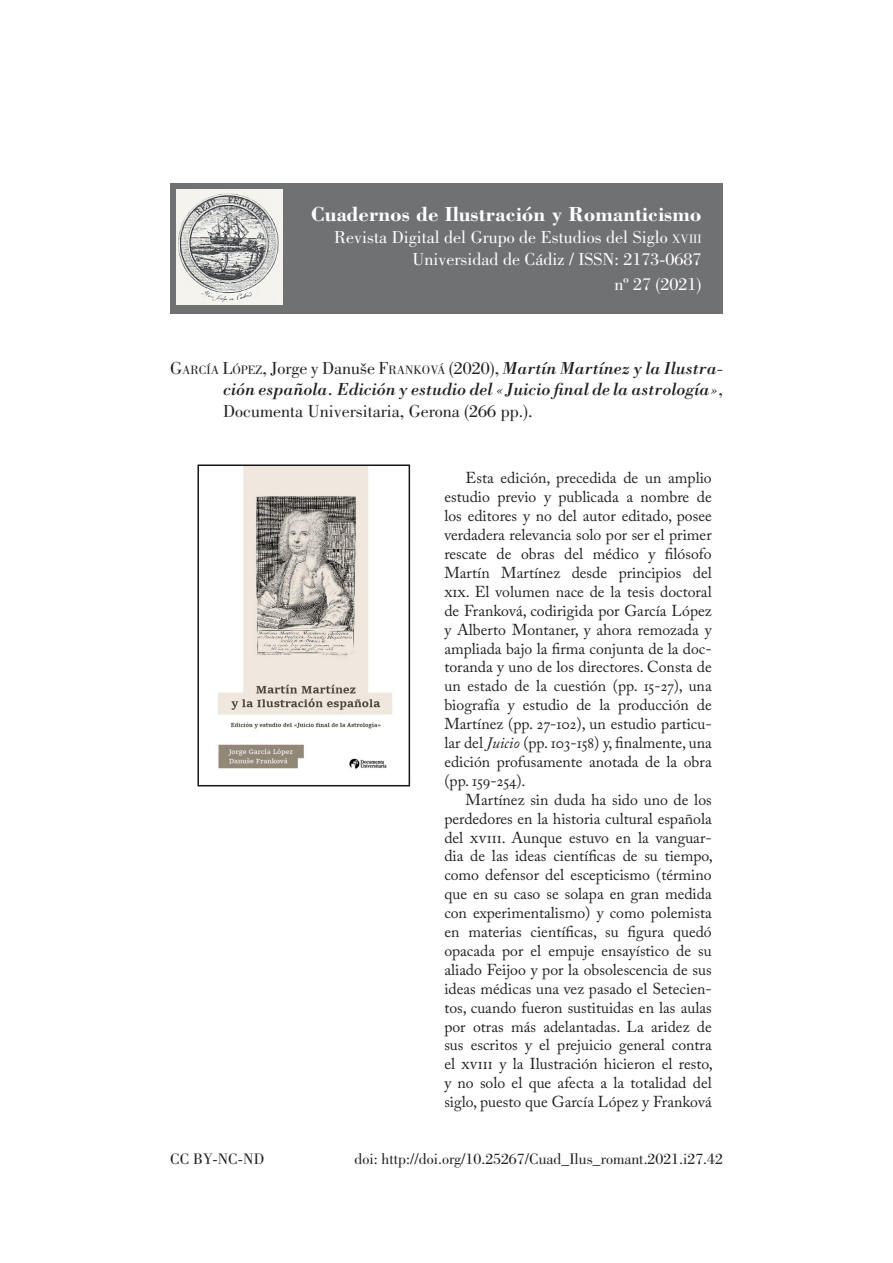
<style>
.page{position:relative;width:893px;height:1263px;background:#fff}
.page>*{position:absolute;margin:0;border:0;box-sizing:border-box;transform-origin:0 0}
.t1{font:700 21px "Bodoni Std";color:#fff}
.t2{font:italic 18px/21.6px "Bodoni Std";color:#231f20;text-align:justify}
.t3{font:18px "Bodoni Std";color:#fff}
.t4{font:18px "Bodoni Std";color:#fff}
.Texto{font:15.75px/18.9px "Adobe Caslon Pro";color:#231f20;text-align:justify}
.Resumen{font:15.75px "Bodoni Std";color:#231f20}
.s1{font-size:12.6px}
.s2{font-style:inherit}
.s3{font-style:normal}
.s4{font-style:normal;font-size:12.6px}
.s5{font-style:italic}
</style>
<div class="page">
<div style="left:170px;top:183px;width:553px;height:131px;background:#707173"></div>
<img style="left:176px;top:189px;width:107px;height:115px">
<img style="left:218px;top:467px;width:174px;height:302px">
<div style="left:197px;top:464px;width:213px;height:322px;border:2px solid #171518"></div>
<p class="t1" style="left:311px;top:201px;width:392px">Cuadernos de Ilustración y Romanticismo</p>
<p class="t3" style="left:334px;top:227px;width:369px">Revista Digital del Grupo de Estudios del Siglo <span class="s1">XVIII</span></p>
<p class="t3" style="left:413px;top:249px;width:290px">Universidad de Cádiz / ISSN: <span class="s2">2173-0687</span></p>
<p class="t4" style="left:615px;top:274px;width:89px"><span class="s2">nº</span> 27 <span class="s2">(</span>2021<span class="s2">)</span></p>
<p class="t2" style="left:223px;top:357px;width:501px;text-indent:-53px"><span class="s3">G</span><span class="s4">ARCÍA</span> <span class="s3">L</span><span class="s4">ÓPEZ</span><span class="s3">, Jorge y Danuše</span> <span class="s3">F</span><span class="s4">RANKOVÁ</span> <span class="s3">(2020),</span> Martín Martínez y la Ilustra&shy;ción española. Edición y estudio del «Juicio final de la astrología»<span class="s3">, Documenta Universitaria, Gerona (266 pp.).</span></p>
<p class="Texto" style="left:444px;top:468px;width:269px;text-indent:21px">Esta edición, precedida de un amplio estudio previo y publicada a nombre de los editores y no del autor editado, posee verdadera relevancia solo por ser el primer rescate de obras del médico y filósofo Martín Martínez desde principios del xix. El volumen nace de la tesis doctoral de Franková, codirigida por García López y Alberto Montaner, y ahora remozada y ampliada bajo la firma conjunta de la doc&shy;toranda y uno de los directores. Consta de un estado de la cuestión (pp. 15-27), una biografía y estudio de la producción de Martínez (pp. 27-102), un estudio particu&shy;lar del <span class="s5">Juicio</span> (pp. 103-158) y, finalmente, una edición profusamente anotada de la obra (pp. 159-254).</p>
<p class="Texto" style="left:444px;top:790px;width:270px;text-indent:21px">Martínez sin duda ha sido uno de los perdedores en la historia cultural española del xviii. Aunque estuvo en la vanguar&shy;dia de las ideas científicas de su tiempo, como defensor del escepticismo (término que en su caso se solapa en gran medida con experimentalismo) y como polemista en materias científicas, su figura quedó opacada por el empuje ensayístico de su aliado Feijoo y por la obsolescencia de sus ideas médicas una vez pasado el Setecien&shy;tos, cuando fueron sustituidas en las aulas por otras más adelantadas. La aridez de sus escritos y el prejuicio general contra el xviii y la Ilustración hicieron el resto, y no solo el que afecta a la totalidad del siglo, puesto que García López y Franková</p>
<p class="Resumen" style="left:170px;top:1150px;width:96px">CC BY-NC-ND</p>
<p class="Resumen" style="left:354px;top:1150px;width:370px">doi: http://doi.org/10.25267/Cuad_Ilus_romant.2021.i27.42</p>
</div>
